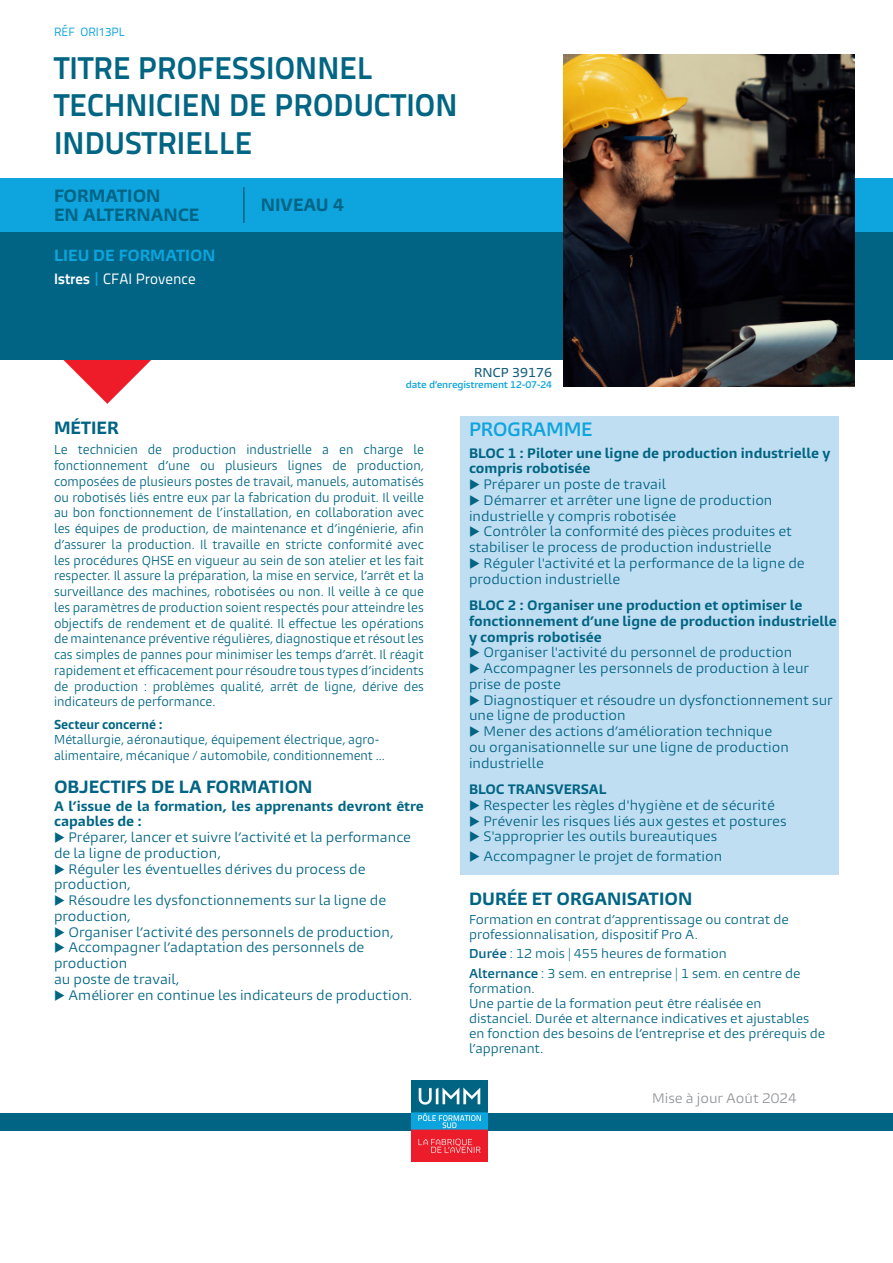
<style>
.page{position:relative;width:893px;height:1263px;background:#fff}
.page>*{position:absolute;margin:0;border:0;box-sizing:border-box;transform-origin:0 0}
.t1{font:700 31.5px/37.8px "Titillium Text 22 L";letter-spacing:.005em;color:#016583}
.t2{font:600 18px "Burlingame Pro";letter-spacing:-.02em;color:#0ea4dd}
.t3{font:700 16.5px "Burlingame Pro";color:#016484}
.t4{font:15px "Titillium Text 22 L";color:#fff}
.t5{font:700 15px "Burlingame Pro";color:#0ca4dc}
.t6{font:12.75px/15.8px "Burlingame Pro";color:#016484}
.t7{font:700 12.75px/15.8px "Burlingame Pro";color:#016583}
.t8{font:12.75px "Burlingame Pro";color:#939598}
.t9{font:12px/15.8px "Burlingame Pro";color:#016583;text-align:justify;scale:.93 1}
.t10{font:12px/15px "Burlingame Pro";color:#016484}
.t11{font:12px "Titillium Text 22 L";color:#0ea4dd}
.t12{font:500 12px "Burlingame Pro";color:#165e7e}
.t13{font:600 9px "Burlingame Pro";letter-spacing:-.02em;color:#0ea4dd}
.s1{font-weight:700}
.s2{font-family:"Bernard";font-stretch:condensed;color:#0ea4dd}
.s3{font-weight:600}
</style>
<div class="page">
<div style="left:460px;top:417px;width:379px;height:458px;background:#c0def2"></div>
<svg style="left:61px;top:359px;width:93px;height:45px"></svg>
<div style="left:0;top:1113px;width:893px;height:17px;background:#016484"></div>
<div style="left:0;top:229px;width:893px;height:130px;background:#016484"></div>
<div style="left:0;top:178px;width:893px;height:54px;background:#0ea4dd"></div>
<hr style="left:243px;top:187px;width:2px;height:36px;background:#016484">
<img style="left:563px;top:55px;width:291px;height:332px">
<img style="left:411px;top:1080px;width:77px;height:82px">
<p class="t11" style="left:54px;top:23px;width:73px">RÉF ORI13PL</p>
<p class="t1" style="left:54px;top:47px;width:405px">TITRE PROFESSIONNEL<br>TECHNICIEN DE PRODUCTION</p>
<p class="t1" style="left:54px;top:122px;width:200px">INDUSTRIELLE</p>
<p class="t3" style="left:54px;top:185px;width:108px">FORMATION</p>
<p class="t3" style="left:54px;top:205px;width:147px">EN ALTERNANCE</p>
<p class="t5" style="left:54px;top:246px;width:163px">LIEU DE FORMATION</p>
<p class="t4" style="left:54px;top:267px;width:143px"><span class="s1">Istres</span> <span class="s2">|</span> CFAI Provence</p>
<p class="t3" style="left:261px;top:195px;width:85px">NIVEAU 4</p>
<p class="t12" style="left:474px;top:365px;width:79px">RNCP 39176</p>
<p class="t13" style="left:406px;top:379px;width:148px">date d’enregistrement 12-07-24</p>
<p class="t3" style="left:54px;top:418px;width:66px">MÉTIER</p>
<p class="t9" style="left:54px;top:442px;width:399px">Le technicien de production industrielle a en charge le fonctionnement d’une ou plusieurs lignes de production, composées de plusieurs postes de travail, manuels, automatisés ou robotisés liés entre eux par la fabrication du produit. Il veille au bon fonctionnement de l’installation, en collaboration avec les équipes de production, de maintenance et d’ingénierie, afin d’assurer la production. Il travaille en stricte conformité avec les procédures QHSE en vigueur au sein de son atelier et les fait respecter. Il assure la préparation, la mise en service, l’arrêt et la surveillance des machines, robotisées ou non. Il veille à ce que les paramètres de production soient respectés pour atteindre les objectifs de rendement et de qualité. Il effectue les opérations de maintenance préventive régulières, diagnostique et résout les cas simples de pannes pour minimiser les temps d’arrêt. Il réagit rapidement et efficacement pour résoudre tous types d’incidents de production : problèmes qualité, arrêt de ligne, dérive des indicateurs de performance.</p>
<p class="t9" style="left:54px;top:716px;width:357px;text-align:left"><span class="s1">Secteur concerné :<br></span>Métallurgie, aéronautique, équipement électrique, agro&shy;alimentaire, mécanique / automobile, conditionnement ...</p>
<p class="t3" style="left:54px;top:776px;width:260px">OBJECTIFS DE LA FORMATION</p>
<p class="t7" style="left:54px;top:798px;width:371px">A l’issue de la formation, les apprenants devront être capables de :</p>
<p class="t6" style="left:54px;top:830px;width:359px">◆ Préparer, lancer et suivre l’activité et la performance de la ligne de production,</p>
<p class="t6" style="left:54px;top:861px;width:313px">◆ Réguler les éventuelles dérives du process de production,</p>
<p class="t6" style="left:54px;top:893px;width:334px">◆ Résoudre les dysfonctionnements sur la ligne de</p>
<p class="t6" style="left:54px;top:908px;width:78px">production,</p>
<p class="t6" style="left:54px;top:924px;width:341px">◆ Organiser l’activité des personnels de production,</p>
<p class="t6" style="left:54px;top:940px;width:312px">◆ Accompagner l’adaptation des personnels de production</p>
<p class="t6" style="left:54px;top:971px;width:127px">au poste de travail,</p>
<p class="t6" style="left:54px;top:987px;width:360px">◆ Améliorer en continue les indicateurs de production.</p>
<p class="t2" style="left:469px;top:417px;width:125px">PROGRAMME</p>
<p class="t7" style="left:469px;top:445px;width:363px">BLOC 1 : Piloter une ligne de production industrielle y compris robotisée</p>
<p class="t6" style="left:469px;top:477px;width:198px">◆ Préparer un poste de travail</p>
<p class="t6" style="left:469px;top:492px;width:305px">◆ Démarrer et arrêter une ligne de production industrielle y compris robotisée</p>
<p class="t6" style="left:469px;top:524px;width:325px">◆ Contrôler la conformité des pièces produites et stabiliser le process de production industrielle</p>
<p class="t6" style="left:469px;top:555px;width:337px">◆ Réguler l'activité et la performance de la ligne de production industrielle</p>
<p class="t7" style="left:469px;top:597px;width:369px">BLOC 2 : Organiser une production et optimiser le fonctionnement d’une ligne de production industrielle y compris robotisée</p>
<p class="t6" style="left:469px;top:645px;width:325px">◆ Organiser l'activité du personnel de production</p>
<p class="t6" style="left:469px;top:661px;width:342px">◆ Accompagner les personnels de production à leur prise de poste</p>
<p class="t6" style="left:469px;top:692px;width:365px">◆ Diagnostiquer et résoudre un dysfonctionnement sur une ligne de production</p>
<p class="t6" style="left:469px;top:724px;width:321px">◆ Mener des actions d’amélioration technique ou organisationnelle sur une ligne de production industrielle</p>
<p class="t7" style="left:469px;top:781px;width:139px">BLOC TRANSVERSAL</p>
<p class="t6" style="left:469px;top:797px;width:307px">◆ Respecter les règles d'hygiène et de sécurité</p>
<p class="t6" style="left:469px;top:813px;width:319px">◆ Prévenir les risques liés aux gestes et postures</p>
<p class="t6" style="left:469px;top:829px;width:250px">◆ S'approprier les outils bureautiques</p>
<p class="t6" style="left:469px;top:848px;width:255px">◆ Accompagner le projet de formation</p>
<p class="t3" style="left:469px;top:888px;width:225px">DURÉE ET ORGANISATION</p>
<p class="t10" style="left:469px;top:912px;width:321px">Formation en contrat d’apprentissage ou contrat de professionnalisation, dispositif Pro A.</p>
<p class="t10" style="left:469px;top:946px;width:259px"><span class="s3">Durée</span> : 12 mois | 455 heures de formation</p>
<p class="t10" style="left:469px;top:966px;width:358px"><span class="s3">Alternance</span> : 3 sem. en entreprise | 1 sem. en centre de formation.<br>Une partie de la formation peut être réalisée en distanciel. Durée et alternance indicatives et ajustables en fonction des besoins de l’entreprise et des prérequis de l’apprenant.</p>
<p class="t8" style="left:652px;top:1090px;width:146px">Mise à jour Août 2024</p>
</div>
